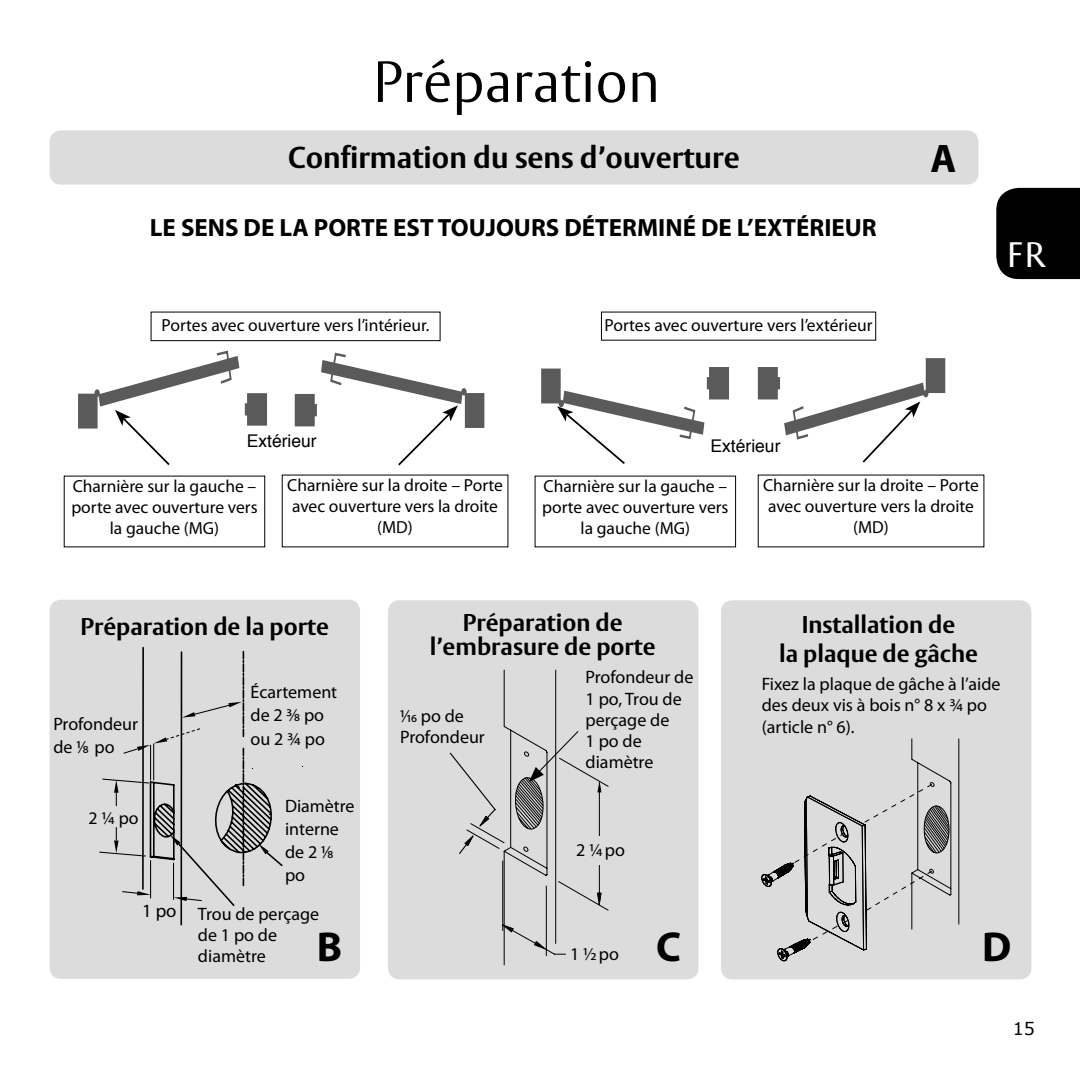
<style>
.page{position:relative;width:1080px;height:1080px;background:#fff}
.page>*{position:absolute;margin:0;border:0;box-sizing:border-box;transform-origin:0 0}
.t1{font:300 57.5px "ASSA Vesta";color:#000}
.t2{font:700 42px "Myriad Pro";color:#000}
.t3{font:700 40px "Myriad Pro";color:#000}
.t4{font:35px "ASSA Vesta";color:#fff}
.t5{font:700 30px "ASSA Vesta";color:#000}
.t6{font:700 25px "Myriad Pro";color:#000}
.t7{font:700 24px/24px "ASSA Vesta";color:#000;text-align:center}
.t8{font:18px/23.2px "Myriad Pro";color:#000}
.t9{font:17.75px "Myriad Pro";color:#000}
.t10{font:17.5px/21px "Myriad Pro";color:#000;text-align:center}
.t11{font:17.5px "Helvetica";color:#000}
.t12{font:17.5px "Verdana";color:#000}
.t13{font:13.75px "Arial";color:#000}
.s1{font-size:18.75px}
</style>
<div class="page">
<div style="left:50px;top:600px;width:310px;height:379px;background:#dcdcdc;border-radius:11px"></div>
<div style="left:388px;top:600px;width:310px;height:379px;background:#dcdcdc;border-radius:11px"></div>
<div style="left:721px;top:600px;width:310px;height:379px;background:#dcdcdc;border-radius:11px"></div>
<div style="left:50px;top:130px;width:928px;height:55px;background:#dcdcdc;border-radius:11px"></div>
<hr style="left:504px;top:851px;width:1px;height:114px;background:#000">
<svg style="left:449px;top:669px;width:160px;height:287px"></svg>
<div style="left:572px;top:836px;width:62px;height:29px;background:#dcdcdc"></div>
<div style="left:570px;top:941px;width:57px;height:29px;background:#dcdcdc"></div>
<svg style="left:761px;top:738px;width:199px;height:224px"></svg>
<svg style="left:99px;top:646px;width:184px;height:280px"></svg>
<div style="left:996px;top:188px;width:84px;height:91px;background:#000"></div>
<svg style="left:216px;top:351px;width:564px;height:76px"></svg>
<div style="left:94px;top:390px;width:6px;height:7px;border:2px solid #000;border-radius:50%"></div>
<div style="left:461px;top:388px;width:6px;height:7px;border:2px solid #000;border-radius:50%"></div>
<div style="left:923px;top:390px;width:6px;height:7px;border:2px solid #000;border-radius:50%"></div>
<div style="left:465px;top:393px;width:20px;height:35px;background:#5a5a5a"></div>
<div style="left:541px;top:369px;width:20px;height:34px;background:#5a5a5a"></div>
<div style="left:927px;top:359px;width:17px;height:33px;background:#5a5a5a"></div>
<div style="left:79px;top:395px;width:18px;height:32px;background:#5a5a5a"></div>
<div style="left:247px;top:393px;width:20px;height:32px;background:#5a5a5a"></div>
<div style="left:245px;top:403px;width:8px;height:12px;background:#5a5a5a"></div>
<div style="left:295px;top:394px;width:20px;height:32px;background:#5a5a5a"></div>
<div style="left:309px;top:404px;width:8px;height:12px;background:#5a5a5a"></div>
<div style="left:709px;top:367px;width:20px;height:32px;background:#5a5a5a"></div>
<div style="left:707px;top:377px;width:8px;height:12px;background:#5a5a5a"></div>
<div style="left:758px;top:367px;width:20px;height:32px;background:#5a5a5a"></div>
<div style="left:772px;top:377px;width:8px;height:12px;background:#5a5a5a"></div>
<svg style="left:95px;top:356px;width:144px;height:110px"></svg>
<svg style="left:321px;top:360px;width:145px;height:106px"></svg>
<svg style="left:553px;top:391px;width:151px;height:73px"></svg>
<svg style="left:784px;top:383px;width:144px;height:80px"></svg>
<div style="left:151px;top:312px;width:289px;height:29px;border:1px solid #000"></div>
<h1 class="t1" style="left:373px;top:47px;width:289px">Préparation</h1>
<h3 class="t5" style="left:288px;top:139px;width:453px">Confirmation du sens d’ouverture</h3>
<h3 class="t6" style="left:150px;top:211px;width:728px">LE SENS DE LA PORTE EST TOUJOURS DÉTERMINÉ DE L’EXTÉRIEUR</h3>
<p class="t10" style="left:162px;top:314px;width:269px">Portes avec ouverture vers l’intérieur.</p>
<p class="t10" style="left:605px;top:314px;width:269px">Portes avec ouverture vers l’extérieur</p>
<h3 class="t3" style="left:930px;top:132px;width:27px">A</h3>
<h3 class="t4" style="left:1007px;top:233px;width:40px">FR</h3>
<p class="t11" style="left:247px;top:428px;width:72px">Extérieur</p>
<p class="t11" style="left:711px;top:433px;width:72px">Extérieur</p>
<p class="t10" style="left:287px;top:474px;width:217px">Charnière sur la droite – Porte avec ouverture vers la droite (MD)</p>
<p class="t10" style="left:763px;top:474px;width:217px">Charnière sur la droite – Porte avec ouverture vers la droite (MD)</p>
<p class="t10" style="left:71px;top:475px;width:188px">Charnière sur la gauche – porte avec ouverture vers la gauche (MG)</p>
<p class="t10" style="left:542px;top:475px;width:188px">Charnière sur la gauche – porte avec ouverture vers la gauche (MG)</p>
<h3 class="t7" style="left:81px;top:615px;width:250px">Préparation de la porte</h3>
<p class="t8" style="left:53px;top:712px;width:86px">Profondeur de 1/8 po</p>
<p class="t9" style="left:89px;top:807px;width:51px">2 1/4 po</p>
<p class="t8" style="left:251px;top:680px;width:88px">Écartement de 2 3/8 po ou 2 3/4 po</p>
<p class="t8" style="left:285px;top:794px;width:71px">Diamètre interne de 2 1/8 po</p>
<h3 class="t7" style="left:430px;top:611px;width:227px">Préparation de l’embrasure de porte</h3>
<p class="t8" style="left:400px;top:706px;width:86px;line-height:20.5px">1/16 po de<br>Profondeur</p>
<p class="t8" style="left:586px;top:666px;width:109px;line-height:21.2px">Profondeur de<br>1 po, Trou de perçage de<br>1 po de diamètre</p>
<p class="t8" style="left:576px;top:838px;width:50px">2 1/4 po</p>
<p class="t13" style="left:581px;top:840px;width:37px">2-3/4"</p>
<h3 class="t7" style="left:779px;top:612px;width:200px;line-height:28.8px">Installation de<br>la plaque de gâche</h3>
<p class="t8" style="left:762px;top:672px;width:240px;line-height:21.5px">Fixez la plaque de gâche à l’aide des deux vis à bois n° 8 x 3/4 po (article n° 6).</p>
<p class="t8" style="left:198px;top:903px;width:123px;line-height:21px;text-indent:-56px"><span class="s1">1 po</span> Trou de perçage de 1 po de diamètre</p>
<h2 class="t2" style="left:317px;top:920px;width:27px">B</h2>
<p class="t8" style="left:570px;top:942px;width:50px">1 1/2 po</p>
<p class="t13" style="left:571px;top:945px;width:37px">1-1/8"</p>
<h2 class="t2" style="left:656px;top:920px;width:26px">C</h2>
<h2 class="t2" style="left:982px;top:920px;width:31px">D</h2>
<p class="t12" style="left:1013px;top:1016px;width:24px">15</p>
</div>
